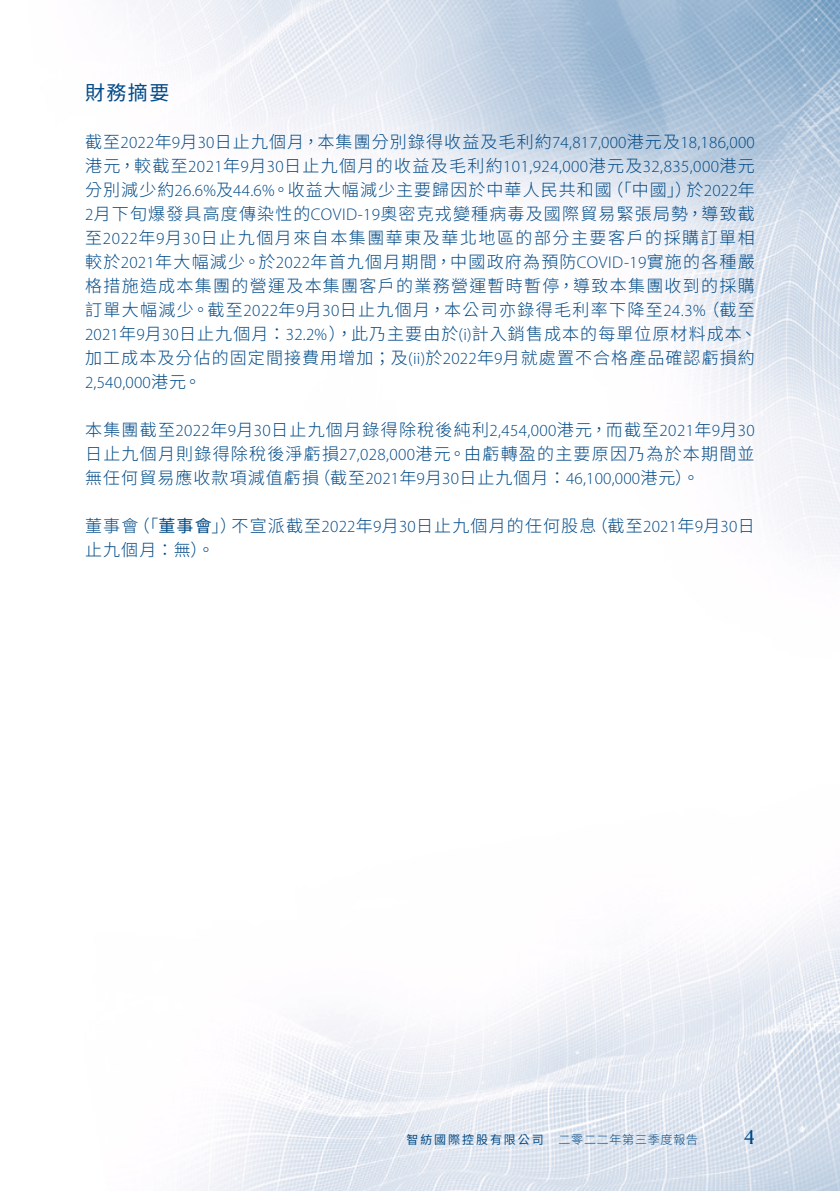
<style>
.page{position:relative;width:840px;height:1191px;background:#fff}
.page>*{position:absolute;margin:0;border:0;box-sizing:border-box;transform-origin:0 0}
.t1{font:22px "Collier";color:#004a87}
.Heading_1{font:20px "Source Han Sans TC";color:#004a87}
.Body_Text{font:300 17px/24px "Source Han Sans TC";letter-spacing:.07em;color:#004a87}
.t2{font:12px "Source Han Sans TC";letter-spacing:.16em;color:#004a87}
.s1{font-family:"Myriad Pro"}
.s2{font-weight:400}
.s3{font-weight:300}
</style>
<div class="page">
<img style="left:133px;top:0;width:706px;height:1191px">
<p class="Heading_1" style="left:85px;top:81px;width:86px">財務摘要</p>
<p class="Body_Text" style="left:85px;top:130px;width:673px">截至<span class="s1">2022</span>年<span class="s1">9</span>月<span class="s1">30</span>日止九個月，本集團分別錄得收益及毛利約<span class="s1">74,817,000</span>港元及<span class="s1">18,186,000</span>港元，較截至<span class="s1">2021</span>年<span class="s1">9</span>月<span class="s1">30</span>日止九個月的收益及毛利約<span class="s1">101,924,000</span>港元及<span class="s1">32,835,000</span>港元分別減少約<span class="s1">26.6%</span>及<span class="s1">44.6%</span>。收益大幅減少主要歸因於中華人民共和國（「中國」）於<span class="s1">2022</span>年<span class="s1">2</span>月下旬爆發具高度傳染性的<span class="s1">COVID-19</span>奧密克戎變種病毒及國際貿易緊張局勢，導致截至<span class="s1">2022</span>年<span class="s1">9</span>月<span class="s1">30</span>日止九個月來自本集團華東及華北地區的部分主要客戶的採購訂單相較於<span class="s1">2021</span>年大幅減少。於<span class="s1">2022</span>年首九個月期間，中國政府為預防<span class="s1">COVID-19</span>實施的各種嚴格措施造成本集團的營運及本集團客戶的業務營運暫時暫停，導致本集團收到的採購訂單大幅減少。截至<span class="s1">2022</span>年<span class="s1">9</span>月<span class="s1">30</span>日止九個月，本公司亦錄得毛利率下降至<span class="s1">24.3%</span>（截至<span class="s1">2021</span>年<span class="s1">9</span>月<span class="s1">30</span>日止九個月：<span class="s1">32.2%</span>），此乃主要由於<span class="s1">(i)</span>計入銷售成本的每單位原材料成本、加工成本及分佔的固定間接費用增加；及<span class="s1">(ii)</span>於<span class="s1">2022</span>年<span class="s1">9</span>月就處置不合格產品確認虧損約<span class="s1">2,540,000</span>港元。</p>
<p class="Body_Text" style="left:85px;top:418px;width:671px;text-align:justify">本集團截至<span class="s1">2022</span>年<span class="s1">9</span>月<span class="s1">30</span>日止九個月錄得除稅後純利<span class="s1">2,454,000</span>港元，而截至<span class="s1">2021</span>年<span class="s1">9</span>月<span class="s1">30</span>日止九個月則錄得除稅後淨虧損<span class="s1">27,028,000</span>港元。由虧轉盈的主要原因乃為於本期間並無任何貿易應收款項減值虧損（截至<span class="s1">2021</span>年<span class="s1">9</span>月<span class="s1">30</span>日止九個月：<span class="s1">46,100,000</span>港元）。</p>
<p class="Body_Text" style="left:85px;top:514px;width:670px">董事會（「<span class="s2">董事會</span>」）不宣派截至<span class="s1">2022</span>年<span class="s1">9</span>月<span class="s1">30</span>日止九個月的任何股息（截至<span class="s1">2021</span>年<span class="s1">9</span>月<span class="s1">30</span>日止九個月：無）。</p>
<p class="t2" style="left:406px;top:1133px;width:293px">智紡國際控股有限公司　<span class="s3">二零二二年第三季度報告</span></p>
<p class="t1" style="left:743px;top:1124px;width:12px">4</p>
</div>
